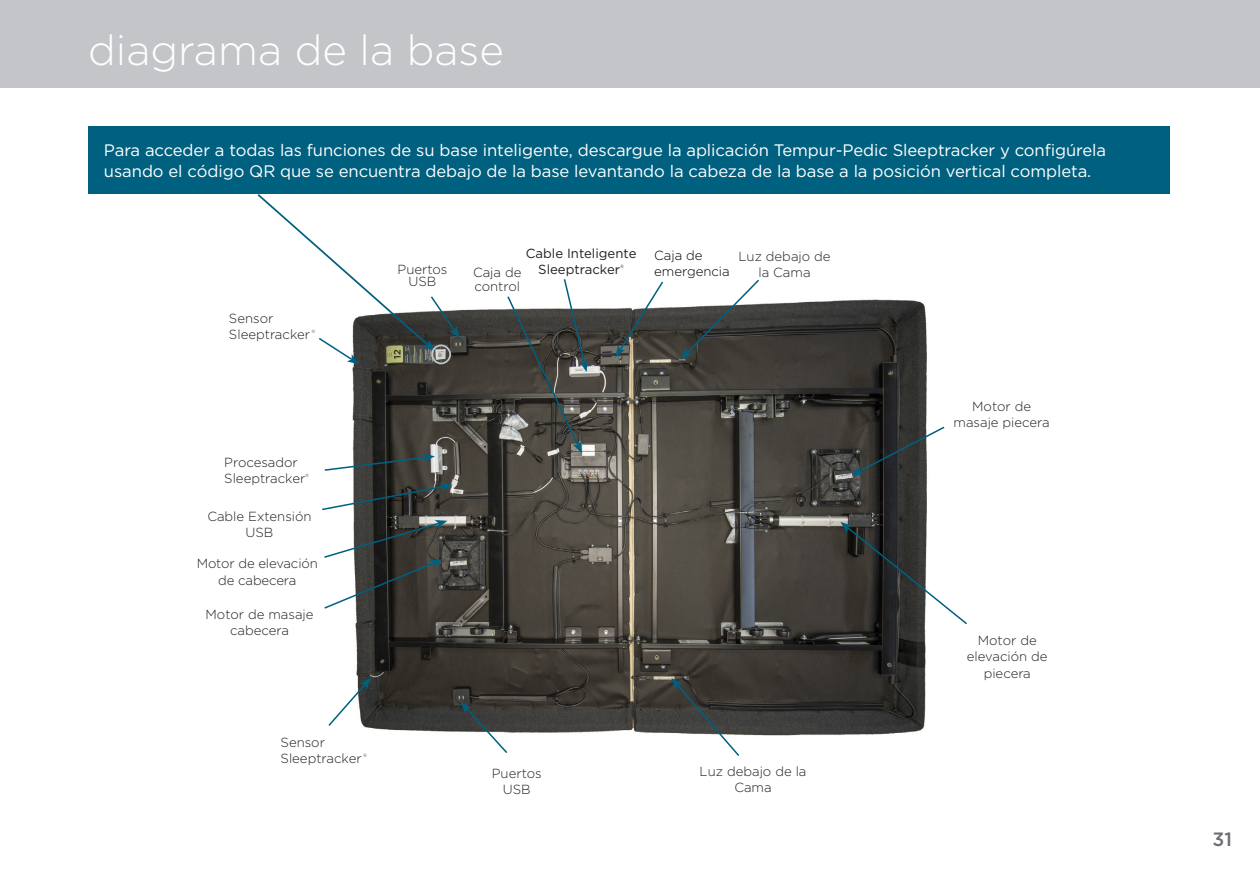
<style>
.page{position:relative;width:1260px;height:882px;background:#fff}
.page>*{position:absolute;margin:0;border:0;box-sizing:border-box;transform-origin:0 0}
.t1{font:300 42px "Gotham";color:#fff}
.t2{font:500 19.25px "Gotham";color:#6c6d70}
.Alert{font:16.62px/21px "Gotham";letter-spacing:-.005em;color:#fff}
.t3{font:300 13.12px/16.1px "Gotham";color:#241f21;text-align:center}
.t4{font:300 13.12px/16.1px "Gotham";color:#231f20;text-align:center}
.t5{font:13.12px/16.1px "Gotham";color:#241f21;text-align:center}
.t6{font:300 13.12px/16.1px "Gotham";color:#000}
.t7{font:300 4.55px "Gotham";color:#241f21}
.t8{font:4.55px "Gotham";color:#241f21}
</style>
<div class="page">
<div style="left:0;top:0;width:1260px;height:88px;background:#c4c5c9"></div>
<div style="left:88px;top:126px;width:1082px;height:68px;background:#00607f"></div>
<img style="left:352px;top:299px;width:575px;height:437px">
<svg style="left:506px;top:279px;width:82px;height:174px"></svg>
<svg style="left:840px;top:522px;width:127px;height:104px"></svg>
<svg style="left:328px;top:678px;width:43px;height:50px"></svg>
<svg style="left:460px;top:702px;width:49px;height:51px"></svg>
<svg style="left:851px;top:425px;width:94px;height:51px"></svg>
<svg style="left:324px;top:453px;width:111px;height:19px"></svg>
<svg style="left:681px;top:279px;width:80px;height:80px"></svg>
<svg style="left:671px;top:678px;width:70px;height:78px"></svg>
<svg style="left:615px;top:281px;width:50px;height:77px"></svg>
<svg style="left:324px;top:520px;width:124px;height:90px"></svg>
<svg style="left:322px;top:483px;width:131px;height:28px"></svg>
<svg style="left:257px;top:194px;width:203px;height:170px"></svg>
<div style="left:431px;top:345px;width:20px;height:19px;border:2px solid #c4c5c9;border-radius:50%"></div>
<p class="t1" style="left:88px;top:27px;width:417px">diagrama de la base</p>
<p class="Alert" style="left:104px;top:140px;width:1004px">Para acceder a todas las funciones de su base inteligente, descargue la aplicación Tempur-Pedic Sleeptracker y configúrela usando el código QR que se encuentra debajo de la base levantando la cabeza de la base a la posición vertical completa.</p>
<p class="t3" style="left:229px;top:310px;width:83px;text-align:left">Sensor<br>Sleeptracker</p>
<p class="t7" style="left:311px;top:329px;width:5px">®</p>
<p class="t4" style="left:398px;top:264px;width:51px;line-height:11.4px">Puertos<br>USB</p>
<p class="t5" style="left:526px;top:245px;width:112px">Cable Inteligente<br>Sleeptracker</p>
<p class="t8" style="left:620px;top:264px;width:5px">®</p>
<p class="t4" style="left:473px;top:265px;width:50px;line-height:14px;text-align:left">Caja de control</p>
<p class="t6" style="left:654px;top:247px;width:77px">Caja de emergencia</p>
<p class="t4" style="left:738px;top:248px;width:94px">Luz debajo de la Cama</p>
<p class="t3" style="left:224px;top:455px;width:83px;text-align:left">Procesador<br>Sleeptracker</p>
<p class="t7" style="left:305px;top:473px;width:5px">®</p>
<p class="t3" style="left:207px;top:508px;width:106px">Cable Extensión<br>USB</p>
<p class="t3" style="left:197px;top:556px;width:123px">Motor de elevación de cabecera</p>
<p class="t3" style="left:206px;top:607px;width:110px">Motor de masaje cabecera</p>
<p class="t3" style="left:281px;top:735px;width:83px;text-align:left">Sensor<br>Sleeptracker</p>
<p class="t7" style="left:363px;top:753px;width:5px">®</p>
<p class="t4" style="left:492px;top:765px;width:51px">Puertos<br>USB</p>
<p class="t4" style="left:700px;top:763px;width:108px">Luz debajo de la<br>Cama</p>
<p class="t4" style="left:954px;top:398px;width:98px">Motor de masaje piecera</p>
<p class="t4" style="left:967px;top:633px;width:82px">Motor de elevación de piecera</p>
<p class="t2" style="left:1212px;top:828px;width:21px">31</p>
</div>
